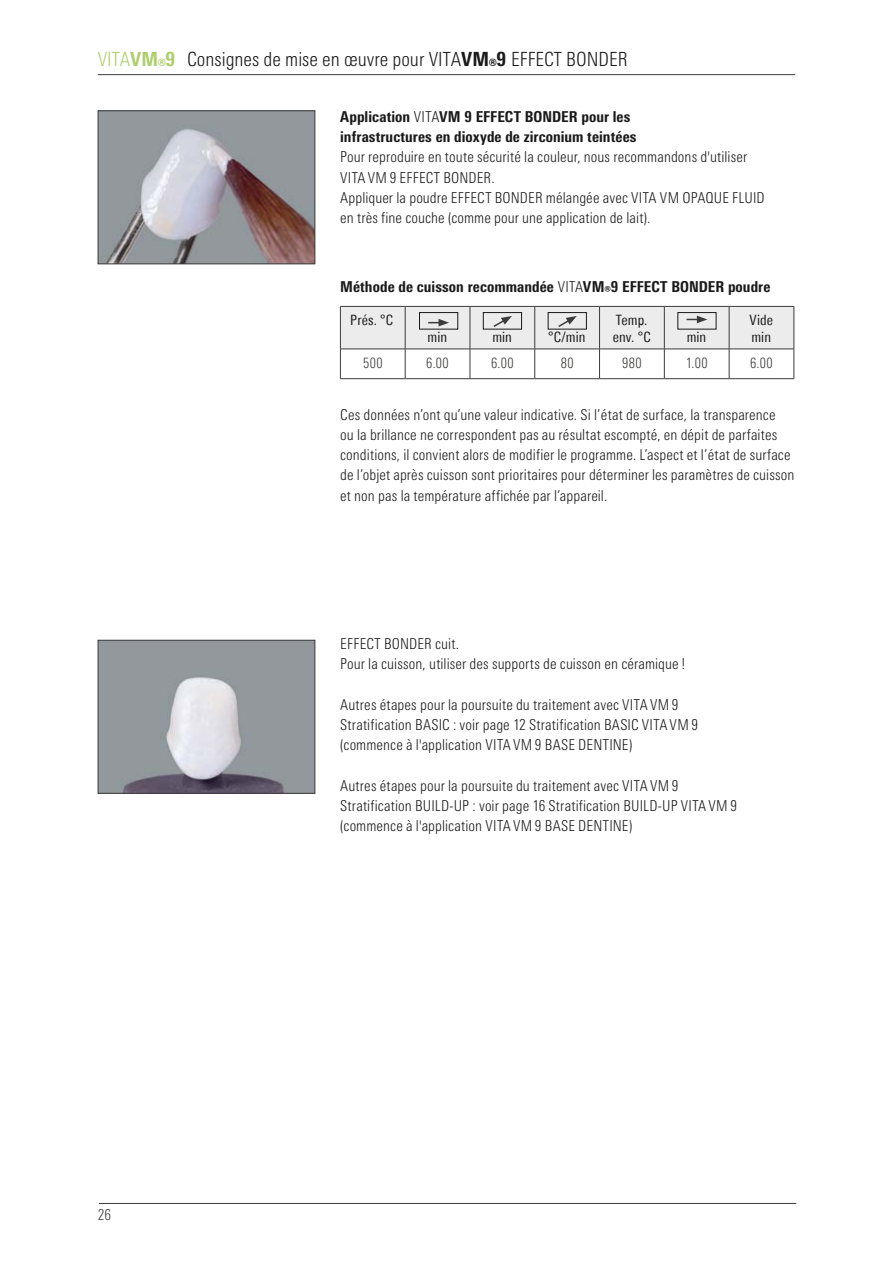
<style>
.page{position:relative;width:893px;height:1263px;background:#fff}
.page>*{position:absolute;margin:0;border:0;box-sizing:border-box;transform-origin:0 0}
.t1{font:300 condensed 19.5px "Univers Next Pro";color:#1a1a1a}
.t2{font:300 condensed 19.5px "Univers Next Pro";color:#adce6c}
.t3{font:300 condensed 15px/20.2px "Univers Next Pro";letter-spacing:.005em;color:#1a1a1a}
.t4{font:800 condensed 15px/20.2px "Univers Next Pro";letter-spacing:.005em;color:#1a1a1a}
.t5{font:300 condensed 15px "Univers Next Pro";color:#3b3b3a}
.t6{font:condensed 14.25px/16.5px "Univers Next Pro";letter-spacing:.005em;color:#1a1a1a}
.t7{font:300 condensed 14.25px "Univers Next Pro";letter-spacing:.03em;color:#3b3b3a}
.s1{font-weight:800}
.s2{font-weight:300}
</style>
<div class="page">
<hr style="left:99px;top:1203px;width:697px;height:1px;background:#3b3b3a">
<hr style="left:98px;top:74px;width:697px;height:1px;background:#3b3b3a">
<img style="left:100px;top:113px;width:213px;height:149px">
<div style="left:98px;top:111px;width:217px;height:153px;border:1px solid #3b3b3a"></div>
<img style="left:100px;top:642px;width:213px;height:149px">
<div style="left:98px;top:640px;width:217px;height:153px;border:1px solid #3b3b3a"></div>
<hr style="left:340px;top:378px;width:65px;height:1px;background:#3b3b3a">
<hr style="left:405px;top:378px;width:65px;height:1px;background:#3b3b3a">
<hr style="left:470px;top:378px;width:65px;height:1px;background:#3b3b3a">
<hr style="left:535px;top:378px;width:65px;height:1px;background:#3b3b3a">
<hr style="left:600px;top:378px;width:64px;height:1px;background:#3b3b3a">
<hr style="left:664px;top:378px;width:65px;height:1px;background:#3b3b3a">
<hr style="left:729px;top:378px;width:65px;height:1px;background:#3b3b3a">
<svg style="left:340px;top:306px;width:455px;height:72px"></svg>
<h1 class="t2" style="left:98px;top:48px;width:79px">VITA<span class="s1">VM®9</span></h1>
<h1 class="t1" style="left:187px;top:48px;width:442px">Consignes de mise en œuvre pour VITA<span class="s1">VM®9</span> EFFECT BONDER</h1>
<p class="t4" style="left:340px;top:106px;width:298px">Application <span class="s2">VITA</span>VM 9 EFFECT BONDER pour les infrastructures en dioxyde de zirconium teintées</p>
<p class="t3" style="left:340px;top:147px;width:426px">Pour reproduire en toute sécurité la couleur, nous recommandons d'utiliser VITA VM 9 EFFECT BONDER.<br>Appliquer la poudre EFFECT BONDER mélangée avec VITA VM OPAQUE FLUID en très fine couche (comme pour une application de lait).</p>
<p class="t4" style="left:340px;top:276px;width:432px">Méthode de cuisson recommandée <span class="s2">VITA</span>VM®9 EFFECT BONDER poudre</p>
<p class="t6" style="left:350px;top:312px;width:44px">Prés. °C</p>
<p class="t6" style="left:428px;top:328px;width:21px">min</p>
<p class="t6" style="left:492px;top:328px;width:21px">min</p>
<p class="t6" style="left:548px;top:328px;width:39px">°C/min</p>
<p class="t6" style="left:613px;top:312px;width:39px">Temp. env. °C</p>
<p class="t6" style="left:749px;top:312px;width:25px">Vide min</p>
<p class="t6" style="left:687px;top:328px;width:21px">min</p>
<p class="t7" style="left:363px;top:355px;width:21px">500</p>
<p class="t7" style="left:426px;top:355px;width:24px">6.00</p>
<p class="t7" style="left:491px;top:355px;width:24px">6.00</p>
<p class="t7" style="left:561px;top:355px;width:14px">80</p>
<p class="t7" style="left:622px;top:355px;width:21px">980</p>
<p class="t7" style="left:686px;top:355px;width:24px">1.00</p>
<p class="t7" style="left:750px;top:355px;width:24px">6.00</p>
<p class="t3" style="left:340px;top:404px;width:456px">Ces données n’ont qu’une valeur indicative. Si l’état de surface, la transparence<br>ou la brillance ne correspondent pas au résultat escompté, en dépit de parfaites conditions, il convient alors de modifier le programme. L’aspect et l’état de surface de l’objet après cuisson sont prioritaires pour déterminer les paramètres de cuisson et non pas la température affichée par l’appareil.</p>
<p class="t3" style="left:340px;top:634px;width:346px">EFFECT BONDER cuit.<br>Pour la cuisson, utiliser des supports de cuisson en céramique !</p>
<p class="t3" style="left:340px;top:694px;width:359px">Autres étapes pour la poursuite du traitement avec VITA VM 9<br>Stratification BASIC : voir page 12 Stratification BASIC VITA VM 9 (commence à l'application VITA VM 9 BASE DENTINE)</p>
<p class="t3" style="left:340px;top:775px;width:398px">Autres étapes pour la poursuite du traitement avec VITA VM 9<br>Stratification BUILD-UP : voir page 16 Stratification BUILD-UP VITA VM 9 (commence à l'application VITA VM 9 BASE DENTINE)</p>
<p class="t5" style="left:98px;top:1206px;width:15px">26</p>
</div>
